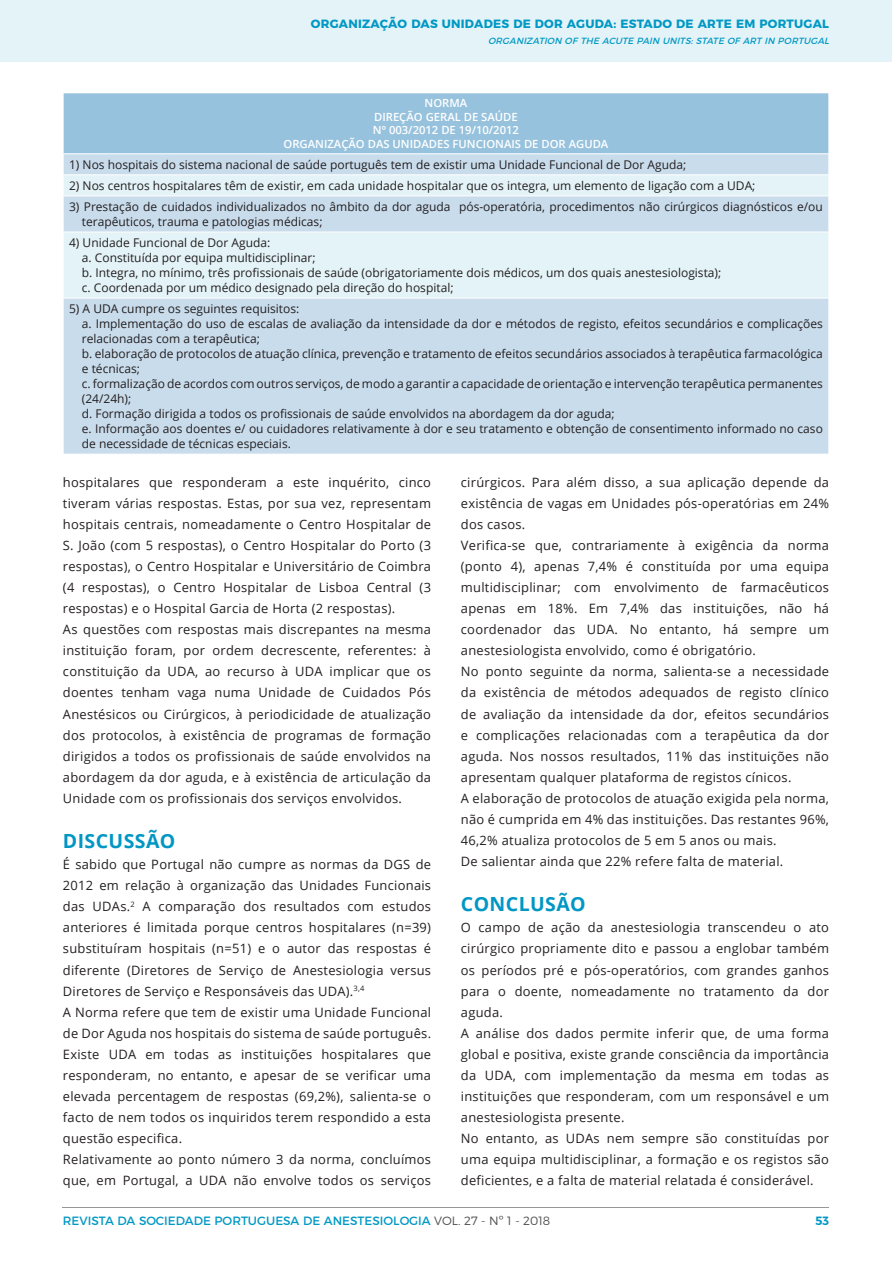
<style>
.page{position:relative;width:892px;height:1261px;background:#fff}
.page>*{position:absolute;margin:0;border:0;box-sizing:border-box;transform-origin:0 0}
.t1{font:700 19.5px "Open Sans";letter-spacing:.02em;color:#0197c4}
.t2{font:12.9px/21.1px "Open Sans";letter-spacing:.02em;color:#231f20;text-align:justify}
.t3{font:12px/15px "Open Sans";color:#231f20}
.t4{font:12px "Montserrat";color:#0098c4}
.t5{font:700 12px "Montserrat";letter-spacing:.02em;color:#0098c4}
.t6{font:600 12px "Montserrat";color:#0197c4}
.t7{font:600 11.25px "Open Sans";color:#fff}
.t8{font:italic 9px "Montserrat";color:#0098c4}
.s1{font-weight:300;color:#4d4d4f}
</style>
<div class="page">
<div style="left:0;top:0;width:891px;height:62px;background:#e3f3f7"></div>
<div style="left:63px;top:93px;width:765px;height:61px;background:#97c2dd"></div>
<div style="left:64px;top:155px;width:764px;height:299px;background:#c9dcec"></div>
<svg style="left:64px;top:176px;width:764px;height:122px;background:#dbecf3"></svg>
<hr style="left:63px;top:93px;width:765px;height:1px;background:#fff">
<hr style="left:63px;top:93px;width:1px;height:61px;background:#fff">
<hr style="left:63px;top:175px;width:765px;height:1px;background:#fff">
<svg style="left:63px;top:154px;width:1px;height:20px"></svg>
<hr style="left:63px;top:196px;width:765px;height:1px;background:#fff">
<hr style="left:63px;top:232px;width:765px;height:1px;background:#fff">
<hr style="left:63px;top:298px;width:765px;height:1px;background:#fff">
<svg style="left:828px;top:154px;width:1px;height:20px"></svg>
<hr style="left:63px;top:1207px;width:765px;height:1px;background:#949698">
<h1 class="t5" style="left:311px;top:14px;width:519px">ORGANIZAÇÃO DAS UNIDADES DE DOR AGUDA: ESTADO DE ARTE EM PORTUGAL</h1>
<h1 class="t8" style="left:488px;top:34px;width:345px">ORGANIZATION OF THE ACUTE PAIN UNITS:STATE OF ART IN PORTUGAL</h1>
<p class="t7" style="left:424px;top:96px;width:44px">NORMA</p>
<p class="t7" style="left:374px;top:109px;width:145px">DIREÇÃO GERAL DE SAÚDE</p>
<p class="t7" style="left:373px;top:123px;width:147px">Nº 003/2012 DE 19/10/2012</p>
<p class="t7" style="left:283px;top:136px;width:326px">ORGANIZAÇÃO DAS UNIDADES FUNCIONAIS DE DOR AGUDA</p>
<p class="t3" style="left:69px;top:157px;width:618px">1) Nos hospitais do sistema nacional de saúde português tem de existir uma Unidade Funcional de Dor Aguda;</p>
<p class="t3" style="left:69px;top:178px;width:687px">2) Nos centros hospitalares têm de existir, em cada unidade hospitalar que os integra, um elemento de ligação com a UDA;</p>
<p class="t3" style="left:82px;top:199px;width:742px;text-indent:-13px">3) Prestação de cuidados individualizados no âmbito da dor aguda pós-operatória, procedimentos não cirúrgicos diagnósticos e/ou terapêuticos, trauma e patologias médicas;</p>
<p class="t3" style="left:69px;top:235px;width:203px">4) Unidade Funcional de Dor Aguda:</p>
<p class="t3" style="left:82px;top:250px;width:235px">a. Constituída por equipa multidisciplinar;</p>
<p class="t3" style="left:82px;top:265px;width:640px">b. Integra, no mínimo, três profissionais de saúde (obrigatoriamente dois médicos, um dos quais anestesiologista);</p>
<p class="t3" style="left:82px;top:280px;width:373px">c. Coordenada por um médico designado pela direção do hospital;</p>
<p class="t3" style="left:69px;top:301px;width:232px">5) A UDA cumpre os seguintes requisitos:</p>
<p class="t3" style="left:82px;top:316px;width:742px">a. Implementação do uso de escalas de avaliação da intensidade da dor e métodos de registo, efeitos secundários e complicações relacionadas com a terapêutica;</p>
<p class="t3" style="left:82px;top:346px;width:742px">b. elaboração de protocolos de atuação clínica, prevenção e tratamento de efeitos secundários associados à terapêutica farmacológica e técnicas;</p>
<p class="t3" style="left:82px;top:376px;width:742px">c. formalização de acordos com outros serviços, de modo a garantir a capacidade de orientação e intervenção terapêutica permanentes (24/24h);</p>
<p class="t3" style="left:82px;top:406px;width:534px">d. Formação dirigida a todos os profissionais de saúde envolvidos na abordagem da dor aguda;</p>
<p class="t3" style="left:82px;top:421px;width:742px">e. Informação aos doentes e/ ou cuidadores relativamente à dor e seu tratamento e obtenção de consentimento informado no caso de necessidade de técnicas especiais.</p>
<p class="t2" style="left:63px;top:471px;width:369px">hospitalares que responderam a este inquérito, cinco tiveram várias respostas. Estas, por sua vez, representam hospitais centrais, nomeadamente o Centro Hospitalar de S. João (com 5 respostas), o Centro Hospitalar do Porto (3 respostas), o Centro Hospitalar e Universitário de Coimbra (4 respostas), o Centro Hospitalar de Lisboa Central (3 respostas) e o Hospital Garcia de Horta (2 respostas).</p>
<p class="t2" style="left:63px;top:619px;width:369px">As questões com respostas mais discrepantes na mesma instituição foram, por ordem decrescente, referentes: à constituição da UDA, ao recurso à UDA implicar que os doentes tenham vaga numa Unidade de Cuidados Pós Anestésicos ou Cirúrgicos, à periodicidade de atualização dos protocolos, à existência de programas de formação dirigidos a todos os profissionais de saúde envolvidos na abordagem da dor aguda, e à existência de articulação da Unidade com os profissionais dos serviços envolvidos.</p>
<h1 class="t1" style="left:63px;top:827px;width:114px">DISCUSSÃO</h1>
<p class="t2" style="left:63px;top:854px;width:369px">É sabido que Portugal não cumpre as normas da DGS de 2012 em relação à organização das Unidades Funcionais das UDAs.<sup>2</sup> A comparação dos resultados com estudos anteriores é limitada porque centros hospitalares (n=39) substituíram hospitais (n=51) e o autor das respostas é diferente (Diretores de Serviço de Anestesiologia versus Diretores de Serviço e Responsáveis das UDA).<sup>3,4</sup></p>
<p class="t2" style="left:63px;top:1001px;width:369px">A Norma refere que tem de existir uma Unidade Funcional de Dor Aguda nos hospitais do sistema de saúde português.<br>Existe UDA em todas as instituições hospitalares que responderam, no entanto, e apesar de se verificar uma elevada percentagem de respostas (69,2%), salienta-se o facto de nem todos os inquiridos terem respondido a esta questão especifica.</p>
<p class="t2" style="left:63px;top:1149px;width:369px">Relativamente ao ponto número 3 da norma, concluímos que, em Portugal, a UDA não envolve todos os serviços</p>
<p class="t2" style="left:460px;top:471px;width:369px">cirúrgicos. Para além disso, a sua aplicação depende da existência de vagas em Unidades pós-operatórias em 24% dos casos.</p>
<p class="t2" style="left:460px;top:534px;width:369px">Verifica-se que, contrariamente à exigência da norma (ponto 4), apenas 7,4% é constituída por uma equipa multidisciplinar; com envolvimento de farmacêuticos apenas em 18%. Em 7,4% das instituições, não há coordenador das UDA. No entanto, há sempre um anestesiologista envolvido, como é obrigatório.</p>
<p class="t2" style="left:460px;top:661px;width:369px">No ponto seguinte da norma, salienta-se a necessidade da existência de métodos adequados de registo clínico de avaliação da intensidade da dor, efeitos secundários e complicações relacionadas com a terapêutica da dor aguda. Nos nossos resultados, 11% das instituições não apresentam qualquer plataforma de registos cínicos.</p>
<p class="t2" style="left:460px;top:787px;width:369px">A elaboração de protocolos de atuação exigida pela norma, não é cumprida em 4% das instituições. Das restantes 96%, 46,2% atualiza protocolos de 5 em 5 anos ou mais.</p>
<p class="t2" style="left:460px;top:851px;width:324px">De salientar ainda que 22% refere falta de material.</p>
<h1 class="t1" style="left:460px;top:890px;width:126px">CONCLUSÃO</h1>
<p class="t2" style="left:460px;top:917px;width:369px">O campo de ação da anestesiologia transcendeu o ato cirúrgico propriamente dito e passou a englobar também os períodos pré e pós-operatórios, com grandes ganhos para o doente, nomeadamente no tratamento da dor aguda.</p>
<p class="t2" style="left:460px;top:1022px;width:369px">A análise dos dados permite inferir que, de uma forma global e positiva, existe grande consciência da importância da UDA, com implementação da mesma em todas as instituições que responderam, com um responsável e um anestesiologista presente.</p>
<p class="t2" style="left:460px;top:1128px;width:369px">No entanto, as UDAs nem sempre são constituídas por uma equipa multidisciplinar, a formação e os registos são deficientes, e a falta de material relatada é considerável.</p>
<p class="t4" style="left:63px;top:1211px;width:488px">REVISTA DA SOCIEDADE PORTUGUESA DE ANESTESIOLOGIA <span class="s1">VOL. 27 - Nº 1 - 2018</span></p>
<p class="t6" style="left:815px;top:1211px;width:15px">53</p>
</div>
